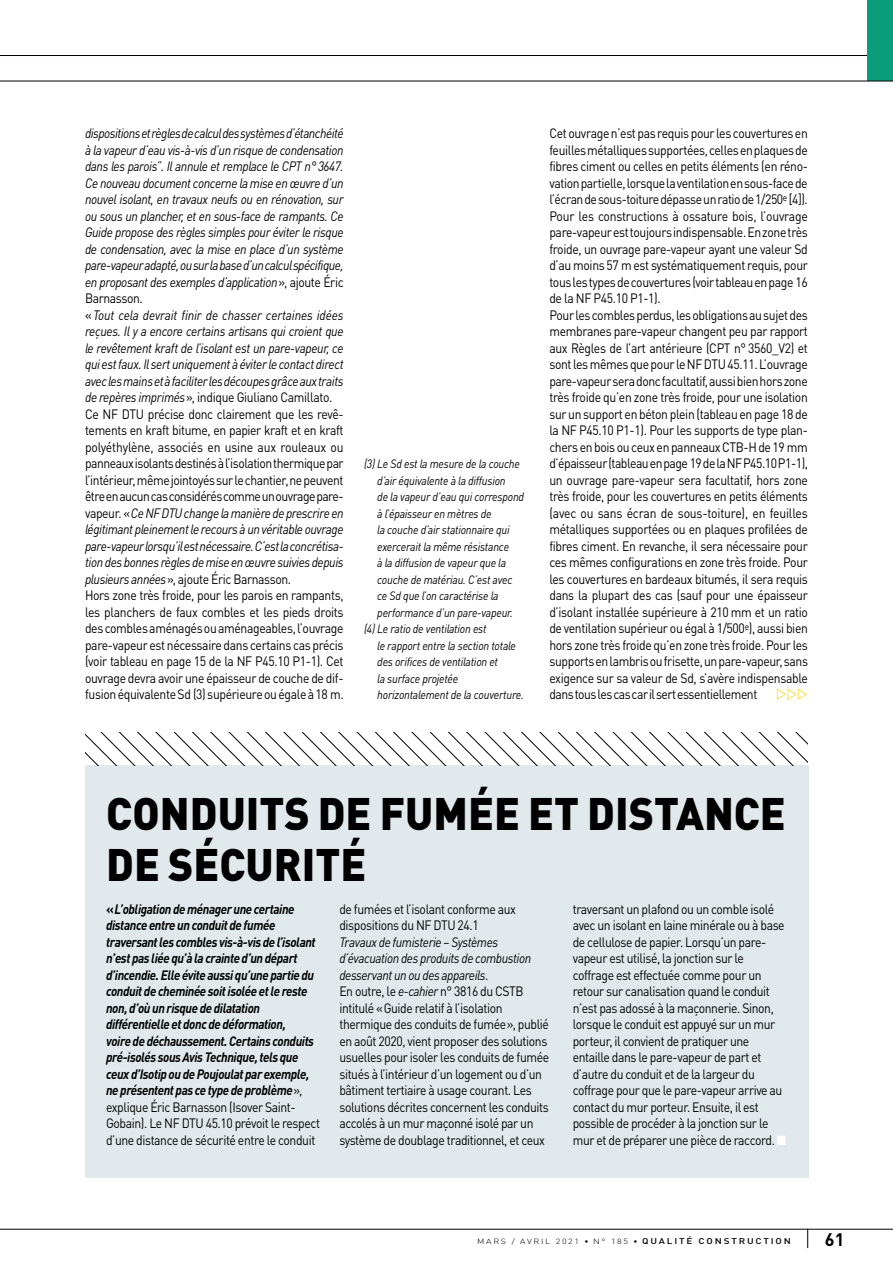
<style>
.page{position:relative;width:893px;height:1263px;background:#fff}
.page>*{position:absolute;margin:0;border:0;box-sizing:border-box;transform-origin:0 0}
.t1{font:900 45px/51px "DINOT";color:#000;scale:.95 1}
.t2{font:700 18px "DINOT";color:#000}
.t3{font:13.5px/16.5px "DINOT";letter-spacing:-.035em;color:#000;scale:.9 1}
.t4{font:italic 13.5px/16.5px "DINOT";letter-spacing:-.035em;color:#000;scale:.9 1}
.t5{font:italic 700 13.5px/16.5px "DINOT";letter-spacing:-.035em;color:#000;scale:.9 1}
.t6{font:italic 12px "DINOT";letter-spacing:-.02em;color:#000;scale:.9 1}
.t7{font:300 7.5px "DINOT";letter-spacing:.18em;color:#000;scale:1.2 1}
.s1{font-style:normal}
.s2{font-weight:400;font-style:normal}
.s3{color:#fff}
.s4{font-style:italic}
.s5{font-weight:500;font-size:8.25px}
</style>
<div class="page">
<hr style="left:0;top:55px;width:872px;height:1px;background:#000">
<div style="left:867px;top:0;width:26px;height:81px;background:#099d7b"></div>
<svg style="left:807px;top:1230px;width:1px;height:18px"></svg>
<hr style="left:0;top:1229px;width:893px;height:1px;background:#000">
<hr style="left:0;top:81px;width:893px;height:1px;background:#000">
<div style="left:85px;top:765px;width:723px;height:413px;background:#e2e9ec"></div>
<svg style="left:85px;top:732px;width:723px;height:33px"></svg>
<p class="t4" style="left:85px;top:125px;width:289px">dispositions et règles de calcul des systèmes d’étanchéité à la vapeur d’eau vis-à-vis d’un risque de condensation dans les parois”. Il annule et remplace le CPT n° 3647.<br>Ce nouveau document concerne la mise en œuvre d’un nouvel isolant, en travaux neufs ou en rénovation, sur ou sous un plancher, et en sous-face de rampants. Ce Guide propose des règles simples pour éviter le risque de condensation, avec la mise en place d’un système pare-vapeur adapté, ou sur la base d’un calcul spécifique, en proposant des exemples d’application<span class="s1">», ajoute Éric Barnasson.<br>«</span>Tout cela devrait finir de chasser certaines idées reçues. Il y a encore certains artisans qui croient que le revêtement kraft de l’isolant est un pare-vapeur, ce qui est faux. Il sert uniquement à éviter le contact direct avec les mains et à faciliter les découpes grâce aux traits de repères imprimés<span class="s1">», indique Giuliano Camillato.<br>Ce NF DTU précise donc clairement que les revê&shy;tements en kraft bitume, en papier kraft et en kraft polyéthylène, associés en usine aux rouleaux ou panneaux isolants destinés à l’isolation thermique par l’intérieur, même jointoyés sur le chantier, ne peuvent être en aucun cas considérés comme un ouvrage pare&shy;vapeur. «</span>Ce NF DTU change la manière de prescrire en légitimant pleinement le recours à un véritable ouvrage pare-vapeur lorsqu’il est nécessaire. C’est la concrétisa&shy;tion des bonnes règles de mise en œuvre suivies depuis plusieurs années<span class="s1">», ajoute Éric Barnasson.<br>Hors zone très froide, pour les parois en rampants, les planchers de faux combles et les pieds droits des combles aménagés ou aménageables, l’ouvrage pare-vapeur est nécessaire dans certains cas précis (voir tableau en page 15 de la NF P45.10 P1-1). Cet ouvrage devra avoir une épaisseur de couche de dif&shy;fusion équivalente Sd (3) supérieure ou égale à 18 m.</span></p>
<p class="t3" style="left:549px;top:125px;width:289px">Cet ouvrage n’est pas requis pour les couvertures en feuilles métalliques supportées, celles en plaques de fibres ciment ou celles en petits éléments (en réno&shy;vation partielle, lorsque la ventilation en sous-face de l’écran de sous-toiture dépasse un ratio de 1/250<sup>e</sup> [4]).<br>Pour les constructions à ossature bois, l’ouvrage pare-vapeur est toujours indispensable. En zone très froide, un ouvrage pare-vapeur ayant une valeur Sd d’au moins 57 m est systématiquement requis, pour tous les types de couvertures (voir tableau en page 16 de la NF P45.10 P1-1).<br>Pour les combles perdus, les obligations au sujet des membranes pare-vapeur changent peu par rapport aux Règles de l’art antérieure (CPT n° 3560_V2) et sont les mêmes que pour le NF DTU 45.11. L’ouvrage pare-vapeur sera donc facultatif, aussi bien hors zone très froide qu’en zone très froide, pour une isolation sur un support en béton plein (tableau en page 18 de la NF P45.10 P1-1). Pour les supports de type plan&shy;chers en bois ou ceux en panneaux CTB-H de 19 mm d’épaisseur (tableau en page 19 de la NF P45.10 P1-1), un ouvrage pare-vapeur sera facultatif, hors zone très froide, pour les couvertures en petits éléments (avec ou sans écran de sous-toiture), en feuilles métalliques supportées ou en plaques profilées de fibres ciment. En revanche, il sera nécessaire pour ces mêmes configurations en zone très froide. Pour les couvertures en bardeaux bitumés, il sera requis dans la plupart des cas (sauf pour une épaisseur d’isolant installée supérieure à 210 mm et un ratio de ventilation supérieur ou égal à 1/500<sup>e</sup>), aussi bien hors zone très froide qu’en zone très froide. Pour les supports en lambris ou frisette, un pare-vapeur, sans exigence sur sa valeur de Sd, s’avère indispensable dans tous les cas car il sert essentiellement</p>
<p class="t6" style="left:364px;top:456px;width:175px">(3) Le Sd est la mesure de la couche</p>
<p class="t6" style="left:377px;top:473px;width:144px">d’air équivalente à la diffusion</p>
<p class="t6" style="left:377px;top:489px;width:165px">de la vapeur d’eau qui correspond</p>
<p class="t6" style="left:377px;top:506px;width:129px">à l’épaisseur en mètres de</p>
<p class="t6" style="left:377px;top:522px;width:149px">la couche d’air stationnaire qui</p>
<p class="t6" style="left:377px;top:539px;width:148px">exercerait la même résistance</p>
<p class="t6" style="left:377px;top:555px;width:145px">à la diffusion de vapeur que la</p>
<p class="t6" style="left:377px;top:572px;width:152px">couche de matériau. C’est avec</p>
<p class="t6" style="left:377px;top:588px;width:136px">ce Sd que l’on caractérise la</p>
<p class="t6" style="left:377px;top:605px;width:152px">performance d’un pare-vapeur.</p>
<p class="t6" style="left:364px;top:621px;width:138px">(4) Le ratio de ventilation est</p>
<p class="t6" style="left:377px;top:638px;width:156px">le rapport entre la section totale</p>
<p class="t6" style="left:377px;top:654px;width:136px">des orifices de ventilation et</p>
<p class="t6" style="left:377px;top:671px;width:92px">la surface projetée</p>
<p class="t6" style="left:377px;top:687px;width:164px">horizontalement de la couverture.</p>
<h1 class="t1" style="left:106px;top:787px;width:717px">CONDUITS DE FUMÉE ET DISTANCE<br>DE SÉCURITÉ</h1>
<p class="t5" style="left:106px;top:900px;width:239px"><span class="s1">«</span>L’obligation de ménager une certaine distance entre un conduit de fumée traversant les combles vis-à-vis de l’isolant n’est pas liée qu’à la crainte d’un départ d’incendie. Elle évite aussi qu’une partie du conduit de cheminée soit isolée et le reste non, d’où un risque de dilatation différentielle et donc de déformation,<br>voire de déchaussement. Certains conduits pré-isolés sous Avis Technique, tels que ceux d’Isotip ou de Poujoulat par exemple, ne présentent pas ce type de problème<span class="s2">», explique Éric Barnasson (Isover Saint-Gobain). Le NF DTU 45.10 prévoit le respect d’une distance de sécurité entre le conduit</span></p>
<p class="t3" style="left:339px;top:900px;width:198px">de fumées et l’isolant conforme aux dispositions du NF DTU 24.1</p>
<p class="t3" style="left:573px;top:900px;width:239px">traversant un plafond ou un comble isolé avec un isolant en laine minérale ou à base de cellulose de papier. Lorsqu’un pare&shy;vapeur est utilisé, la jonction sur le coffrage est effectuée comme pour un retour sur canalisation quand le conduit n’est pas adossé à la maçonnerie. Sinon, lorsque le conduit est appuyé sur un mur porteur, il convient de pratiquer une entaille dans le pare-vapeur de part et d’autre du conduit et de la largeur du coffrage pour que le pare-vapeur arrive au contact du mur porteur. Ensuite, il est possible de procéder à la jonction sur le mur et de préparer une pièce de raccord. <span class="s3">■</span></p>
<p class="t3" style="left:339px;top:933px;width:235px"><span class="s4">Travaux de fumisterie – Systèmes d’évacuation des produits de combustion desservant un ou des appareils</span>.<br>En outre, le <span class="s4">e-cahier</span> n° 3816 du CSTB intitulé «Guide relatif à l’isolation thermique des conduits de fumée», publié en août 2020, vient proposer des solutions usuelles pour isoler les conduits de fumée situés à l’intérieur d’un logement ou d’un bâtiment tertiaire à usage courant. Les solutions décrites concernent les conduits accolés à un mur maçonné isolé par un système de doublage traditionnel, et ceux</p>
<p class="t7" style="left:477px;top:1237px;width:263px">MARS / AVRIL 2021 • N° 185 • <span class="s5">QUALITÉ CONSTRUCTION</span></p>
<h2 class="t2" style="left:825px;top:1227px;width:21px">61</h2>
</div>
